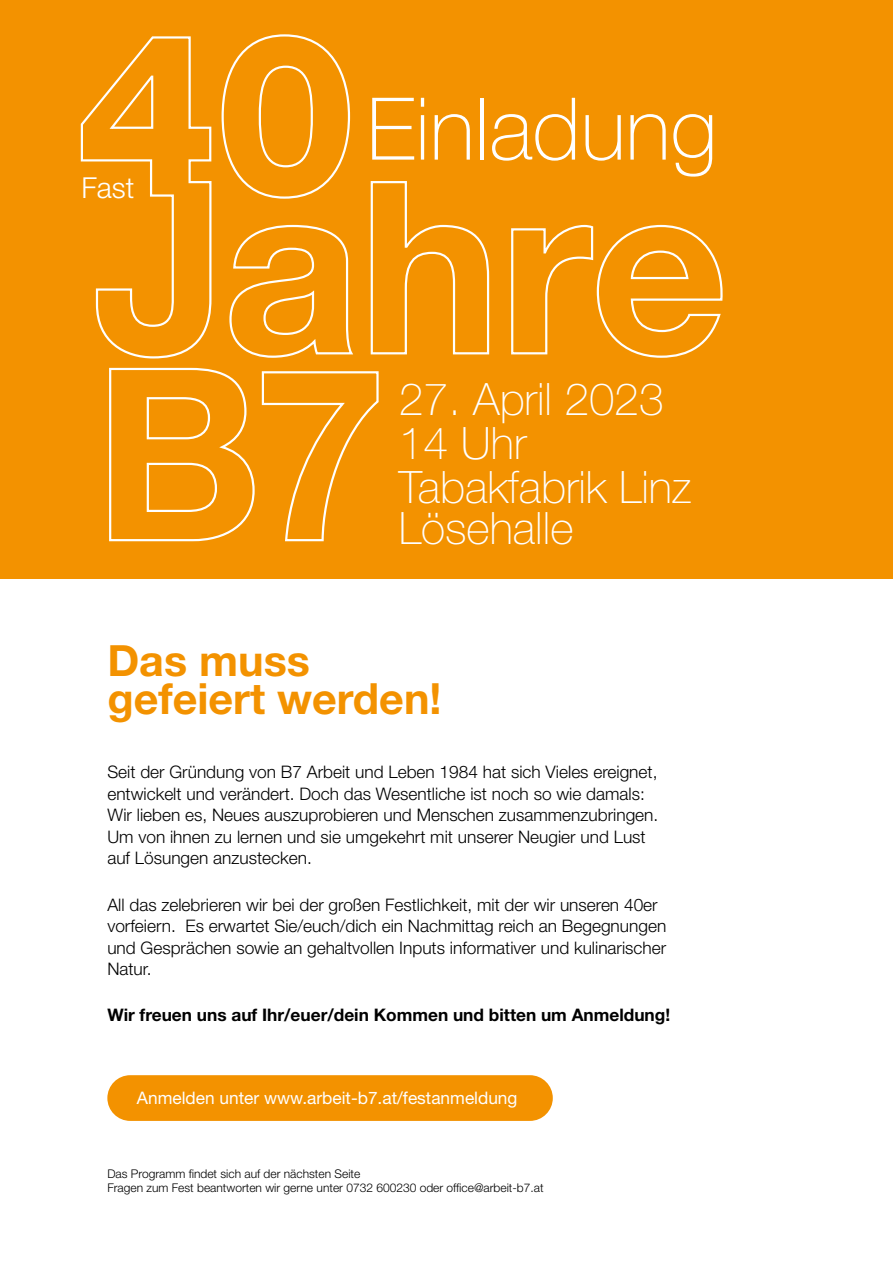
<style>
.page{position:relative;width:893px;height:1263px;background:#fff}
.page>*{position:absolute;margin:0;border:0;box-sizing:border-box;transform-origin:0 0}
.schwarzer_Titel{font:100 86.55px "Helvetica Neue LT Std";color:#fff}
.schwarzer_Titel-2{font:100 44.7px/41.1px "Helvetica Neue LT Std";color:#fff}
.schwarzer_Titel-3{font:700 43.05px/37.5px "Helvetica Neue LT Std";color:#f39200}
.schwarzer_Titel-4{font:300 28.95px "Helvetica Neue LT Std";color:#fff}
.zahlen{font:300 17.25px/21.6px "Helvetica Neue LT Std";color:#000}
.zahlen-2{font:700 17.25px "Helvetica Neue LT Std";color:#000}
.zahlen-3{font:17.25px "Helvetica Neue LT Std";color:#fff}
.t1{font:300 12px "Helvetica Neue LT Std";color:#000}
</style>
<div class="page">
<div style="left:0;top:0;width:893px;height:578px;background:#f39200"></div>
<svg style="left:109px;top:367px;width:270px;height:175px"></svg>
<svg style="left:80px;top:34px;width:643px;height:325px"></svg>
<div style="left:107px;top:1075px;width:446px;height:46px;background:#f39200;border-radius:23px"></div>
<p class="schwarzer_Titel-4" style="left:81px;top:170px;width:55px">Fast</p>
<p class="schwarzer_Titel" style="left:367px;top:79px;width:352px">Einladung</p>
<p class="schwarzer_Titel-2" style="left:399px;top:378px;width:267px">27. April 2023</p>
<p class="schwarzer_Titel-2" style="left:399px;top:422px;width:129px">14 Uhr</p>
<p class="schwarzer_Titel-2" style="left:399px;top:466px;width:294px">Tabakfabrik Linz<br>Lösehalle</p>
<p class="schwarzer_Titel-3" style="left:107px;top:641px;width:336px">Das muss gefeiert werden!</p>
<p class="zahlen" style="left:107px;top:761px;width:552px">Seit der Gründung von B7 Arbeit und Leben 1984 hat sich Vieles ereignet, entwickelt und verändert. Doch das Wesentliche ist noch so wie damals:<br>Wir lieben es, Neues auszuprobieren und Menschen zusammenzubringen.<br>Um von ihnen zu lernen und sie umgekehrt mit unserer Neugier und Lust auf Lösungen anzustecken.</p>
<p class="zahlen" style="left:107px;top:893px;width:560px">All das zelebrieren wir bei der großen Festlichkeit, mit der wir unseren 40er vorfeiern. Es erwartet Sie/euch/dich ein Nachmittag reich an Begegnungen und Gesprächen sowie an gehaltvollen Inputs informativer und kulinarischer Natur.</p>
<p class="zahlen-2" style="left:107px;top:1005px;width:564px">Wir freuen uns auf Ihr/euer/dein Kommen und bitten um Anmeldung!</p>
<p class="zahlen-3" style="left:137px;top:1088px;width:382px">Anmelden unter www.arbeit-b7.at/festanmeldung</p>
<p class="t1" style="left:107px;top:1166px;width:254px">Das Programm findet sich auf der nächsten Seite</p>
<p class="t1" style="left:107px;top:1181px;width:438px">Fragen zum Fest beantworten wir gerne unter 0732 600230 oder office@arbeit-b7.at</p>
</div>
